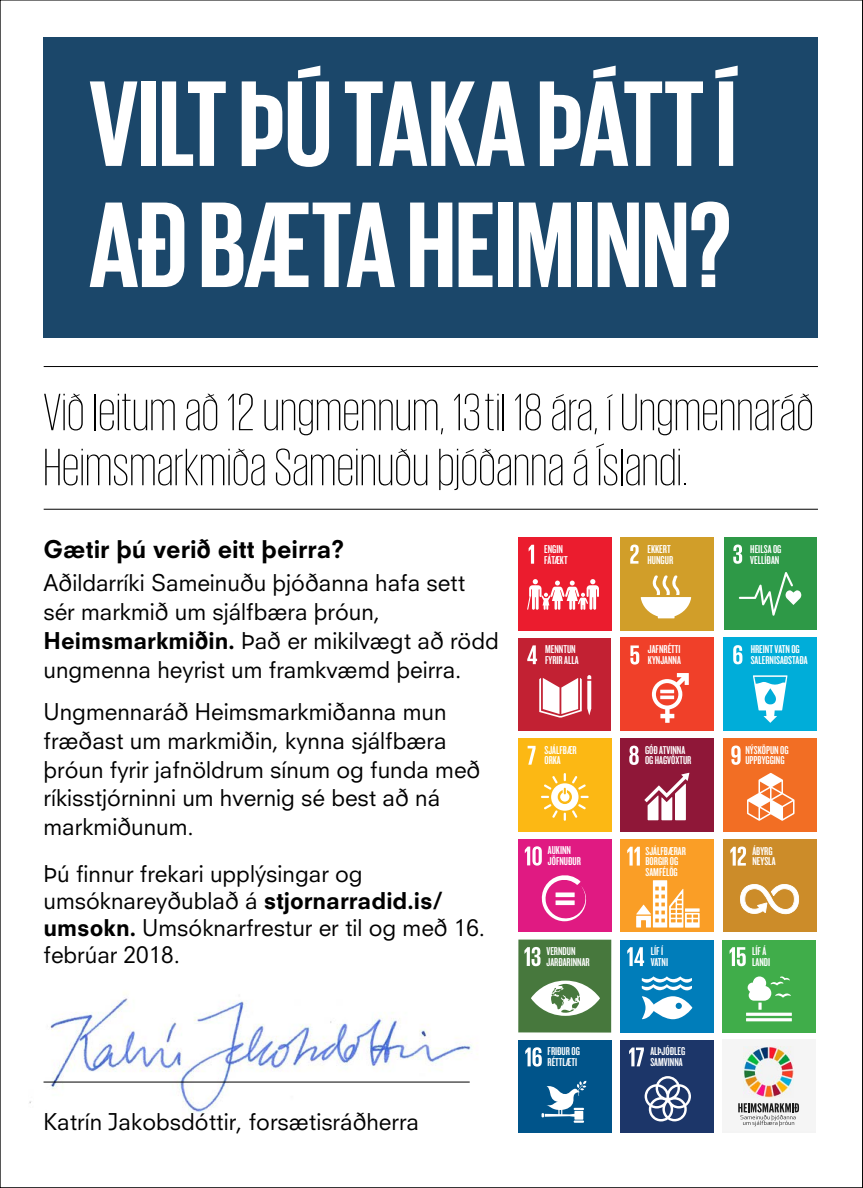
<style>
.page{position:relative;width:863px;height:1188px;background:#fff}
.page>*{position:absolute;margin:0;border:0;box-sizing:border-box;transform-origin:0 0}
.t1{font:700 124.62px/121.1px "Giorgio Sans";color:#fff}
.t2{font:200 53.75px/55px "Giorgio Sans";letter-spacing:.015em;color:#000}
.t3{font:800 23.75px "Neuzeit S";color:#000}
.t4{font:22.5px/28.8px "Neuzeit S";color:#000}
.t5{font:11.88px/10.6px "Knockout HTF47 Bantamweight";color:#fff;scale:1.15 1}
.s1{font-weight:800}
</style>
<div class="page">
<div style="left:44px;top:38px;width:774px;height:300px;background:#1b476a"></div>
<hr style="left:44px;top:509px;width:774px;height:1px;background:#000">
<hr style="left:44px;top:366px;width:774px;height:1px;background:#000">
<div style="left:518px;top:638px;width:93px;height:92px;background:#c22133"></div>
<svg style="left:539px;top:678px;width:42px;height:39px"></svg>
<svg style="left:587px;top:675px;width:4px;height:40px"></svg>
<svg style="left:527px;top:645px;width:10px;height:19px"></svg>
<div style="left:723px;top:537px;width:93px;height:93px;background:#2e9947"></div>
<svg style="left:738px;top:572px;width:63px;height:43px"></svg>
<svg style="left:733px;top:544px;width:9px;height:20px"></svg>
<div style="left:518px;top:537px;width:93px;height:93px;background:#eb1c2e"></div>
<svg style="left:527px;top:579px;width:72px;height:31px"></svg>
<svg style="left:528px;top:545px;width:6px;height:18px"></svg>
<div style="left:620px;top:537px;width:93px;height:93px;background:#d19e29"></div>
<svg style="left:640px;top:575px;width:51px;height:43px"></svg>
<svg style="left:630px;top:544px;width:8px;height:19px"></svg>
<div style="left:620px;top:638px;width:93px;height:93px;background:#f04029"></div>
<svg style="left:652px;top:673px;width:36px;height:50px"></svg>
<svg style="left:630px;top:645px;width:9px;height:19px"></svg>
<div style="left:723px;top:638px;width:93px;height:93px;background:#00add9"></div>
<svg style="left:753px;top:675px;width:34px;height:48px"></svg>
<svg style="left:733px;top:645px;width:9px;height:19px"></svg>
<div style="left:518px;top:738px;width:93px;height:93px;background:#fcb814"></div>
<svg style="left:541px;top:773px;width:47px;height:47px"></svg>
<svg style="left:527px;top:746px;width:8px;height:18px"></svg>
<div style="left:620px;top:738px;width:93px;height:93px;background:#8f1738"></div>
<svg style="left:644px;top:772px;width:45px;height:48px"></svg>
<svg style="left:629px;top:745px;width:9px;height:20px"></svg>
<div style="left:723px;top:738px;width:93px;height:93px;background:#f26e24"></div>
<svg style="left:747px;top:773px;width:47px;height:47px"></svg>
<svg style="left:731px;top:745px;width:9px;height:20px"></svg>
<div style="left:518px;top:839px;width:93px;height:93px;background:#e01a82"></div>
<svg style="left:541px;top:875px;width:46px;height:46px"></svg>
<svg style="left:525px;top:846px;width:17px;height:19px"></svg>
<div style="left:620px;top:839px;width:93px;height:93px;background:#fa9e26"></div>
<svg style="left:636px;top:880px;width:63px;height:47px"></svg>
<svg style="left:627px;top:846px;width:13px;height:19px"></svg>
<div style="left:723px;top:839px;width:93px;height:93px;background:#cc8c29"></div>
<svg style="left:740px;top:884px;width:59px;height:31px"></svg>
<svg style="left:730px;top:846px;width:16px;height:19px"></svg>
<div style="left:518px;top:939px;width:93px;height:93px;background:#47783d"></div>
<svg style="left:531px;top:980px;width:69px;height:35px"></svg>
<svg style="left:524px;top:947px;width:16px;height:19px"></svg>
<div style="left:620px;top:939px;width:93px;height:93px;background:#007dba"></div>
<svg style="left:641px;top:976px;width:51px;height:43px"></svg>
<svg style="left:627px;top:947px;width:17px;height:19px"></svg>
<div style="left:723px;top:939px;width:92px;height:93px;background:#40ad4a"></div>
<svg style="left:746px;top:976px;width:45px;height:45px"></svg>
<svg style="left:729px;top:947px;width:16px;height:19px"></svg>
<div style="left:518px;top:1039px;width:93px;height:93px;background:#00548a"></div>
<svg style="left:541px;top:1080px;width:45px;height:42px"></svg>
<svg style="left:525px;top:1047px;width:16px;height:19px"></svg>
<div style="left:620px;top:1039px;width:93px;height:93px;background:#1c3669"></div>
<svg style="left:644px;top:1076px;width:47px;height:45px"></svg>
<svg style="left:629px;top:1047px;width:15px;height:19px"></svg>
<div style="left:723px;top:1039px;width:93px;height:92px;background:#f5f5f5"></div>
<img style="left:743px;top:1046px;width:50px;height:51px">
<svg style="left:738px;top:1103px;width:61px;height:23px"></svg>
<img style="left:29px;top:992px;width:449px;height:121px">
<h1 class="t1" style="left:89px;top:60px;width:649px">VILT ÞÚ TAKA ÞÁTT Í<br>AÐ BÆTA HEIMINN?</h1>
<h2 class="t2" style="left:44px;top:383px;width:771px">Við leitum að 12 ungmennum, 13til 18 ára, í Ungmennaráð<br>Heimsmarkmiða Sameinuðu þjóðanna á Íslandi.</h2>
<p class="t3" style="left:44px;top:534px;width:302px">Gætir þú verið eitt þeirra?</p>
<p class="t4" style="left:44px;top:568px;width:457px">Aðildarríki Sameinuðu þjóðanna hafa sett sér markmið um sjálfbæra þróun, <span class="s1">Heimsmarkmiðin.</span> Það er mikilvægt að rödd ungmenna heyrist um framkvæmd þeirra.</p>
<p class="t4" style="left:44px;top:697px;width:438px">Ungmennaráð Heimsmarkmiðanna mun fræðast um markmiðin, kynna sjálfbæra þróun fyrir jafnöldrum sínum og funda með ríkisstjórninni um hvernig sé best að ná markmiðunum.</p>
<p class="t4" style="left:44px;top:859px;width:443px;line-height:27.2px">Þú finnur frekari upplýsingar og umsóknareyðublað á <span class="s1">stjornarradid.is/ umsokn.</span> Umsóknarfrestur er til og með 16. febrúar 2018.</p>
<p class="t4" style="left:44px;top:1107px;width:377px">Katrín Jakobsdóttir, forsætisráðherra</p>
<p class="t5" style="left:544px;top:543px;width:22px">ENGIN<br>FÁTÆKT</p>
<p class="t5" style="left:647px;top:543px;width:24px">EKKERT<br>HUNGUR</p>
<p class="t5" style="left:750px;top:543px;width:29px">HEILSA OG<br>VELLÍÐAN</p>
<p class="t5" style="left:545px;top:644px;width:31px">MENNTUN<br>FYRIR ALLA</p>
<p class="t5" style="left:648px;top:644px;width:30px">JAFNRÉTTI<br>KYNJANNA</p>
<p class="t5" style="left:750px;top:644px;width:51px">HREINT VATN OG<br>SALERNISAÐSTAÐA</p>
<p class="t5" style="left:544px;top:744px;width:30px">SJÁLFBÆR<br>ORKA</p>
<p class="t5" style="left:645px;top:744px;width:42px">GÓÐ ATVINNA<br>OG HAGVÖXTUR</p>
<p class="t5" style="left:745px;top:744px;width:39px">NÝSKÖPUN OG<br>UPPBYGGING</p>
<p class="t5" style="left:548px;top:845px;width:30px">AUKINN<br>JÖFNUÐUR</p>
<p class="t5" style="left:645px;top:845px;width:37px">SJÁLFBÆRAR<br>BORGIR OG<br>SAMFÉLÖG</p>
<p class="t5" style="left:752px;top:845px;width:22px">ÁBYRG<br>NEYSLA</p>
<p class="t5" style="left:546px;top:946px;width:39px">VERNDUN<br>JARÐARINNAR</p>
<p class="t5" style="left:650px;top:946px;width:17px">LÍF Í<br>VATNI</p>
<p class="t5" style="left:752px;top:946px;width:17px">LÍF Á<br>LANDI</p>
<p class="t5" style="left:547px;top:1046px;width:30px">FRIÐUR OG<br>RÉTTLÆTI</p>
<p class="t5" style="left:650px;top:1046px;width:32px">ALÞJÓÐLEG<br>SAMVINNA</p>
</div>
